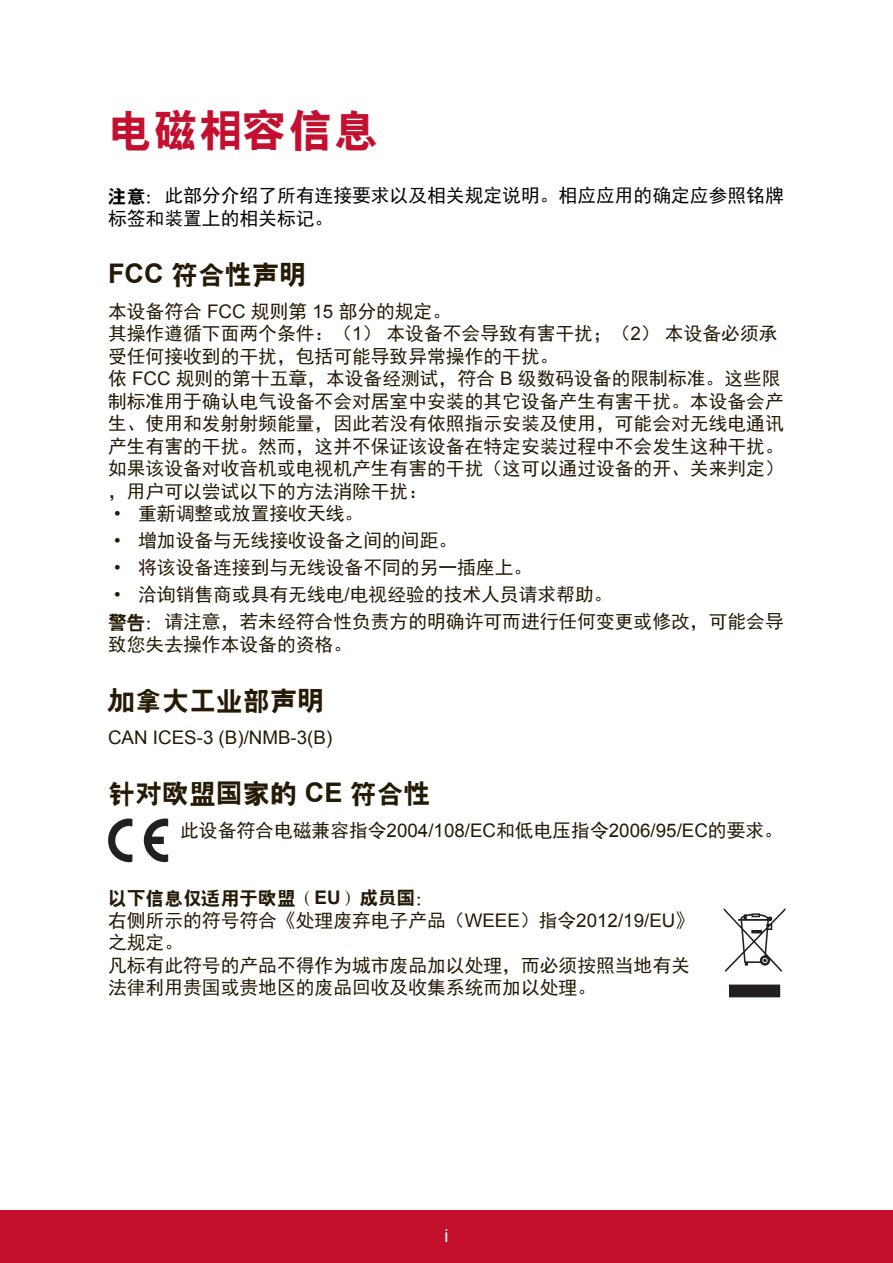
<style>
.page{position:relative;width:893px;height:1263px;background:#fff}
.page>*{position:absolute;margin:0;border:0;box-sizing:border-box;transform-origin:0 0}
.t1{font:45px "RS Cu Hei";color:#c3102f}
.t2{font:27px "RS Cu Hei";color:#251a05}
.t3{font:18.75px/22.5px "Sim Hei";color:#251a05}
.t4{font:18.75px/22.5px "Sim Hei";color:#040503}
.t5{font:18.75px "Arial";color:#251a05}
.t6{font:18.75px "RS Cu Hei";color:#251a05}
.t7{font:18px "Arial";color:#fff}
.s1{font-family:"RS Cu Hei"}
.s2{font-family:"Arial";font-weight:700}
.s3{font-family:"Arial"}
</style>
<div class="page">
<div style="left:0;top:1210px;width:892px;height:53px;background:#c3102f"></div>
<svg style="left:108px;top:818px;width:24px;height:44px"></svg>
<svg style="left:143px;top:818px;width:25px;height:44px"></svg>
<svg style="left:729px;top:984px;width:50px;height:13px"></svg>
<svg style="left:723px;top:908px;width:62px;height:63px"></svg>
<h1 class="t1" style="left:108px;top:108px;width:271px">电磁相容信息</h1>
<p class="t4" style="left:108px;top:185px;width:677px"><span class="s1">注意：</span>此部分介绍了所有连接要求以及相关规定说明。相应应用的确定应参照铭牌标签和装置上的相关标记。</p>
<h2 class="t2" style="left:108px;top:262px;width:199px"><span class="s2">FCC</span> 符合性声明</h2>
<p class="t3" style="left:108px;top:300px;width:676px">本设备符合 <span class="s3">FCC</span> 规则第 <span class="s3">15</span> 部分的规定。<br>其操作遵循下面两个条件：（<span class="s3">1</span>）本设备不会导致有害干扰；（<span class="s3">2</span>）本设备必须承受任何接收到的干扰，包括可能导致异常操作的干扰。<br>依 <span class="s3">FCC</span> 规则的第十五章，本设备经测试，符合 <span class="s3">B</span> 级数码设备的限制标准。这些限制标准用于确认电气设备不会对居室中安装的其它设备产生有害干扰。本设备会产生、使用和发射射频能量，因此若没有依照指示安装及使用，可能会对无线电通讯产生有害的干扰。然而，这并不保证该设备在特定安装过程中不会发生这种干扰。如果该设备对收音机或电视机产生有害的干扰（这可以通过设备的开、关来判定），用户可以尝试以下的方法消除干扰：</p>
<p class="t3" style="left:114px;top:502px;width:250px"><span class="s3">•</span> 重新调整或放置接收天线。</p>
<p class="t3" style="left:114px;top:529px;width:344px"><span class="s3">•</span> 增加设备与无线接收设备之间的间距。</p>
<p class="t3" style="left:114px;top:556px;width:419px"><span class="s3">•</span> 将该设备连接到与无线设备不同的另一插座上。</p>
<p class="t3" style="left:108px;top:581px;width:677px;line-height:27px;text-indent:6px"><span class="s3">•</span> 洽询销售商或具有无线电<span class="s3">/</span>电视经验的技术人员请求帮助。<br><span class="s1">警告：</span>请注意，若未经符合性负责方的明确许可而进行任何变更或修改，可能会导</p>
<p class="t3" style="left:108px;top:633px;width:245px">致您失去操作本设备的资格。</p>
<h2 class="t2" style="left:108px;top:688px;width:217px">加拿大工业部声明</h2>
<p class="t5" style="left:108px;top:725px;width:225px">CAN ICES-3 (B)/NMB-3(B)</p>
<h2 class="t2" style="left:108px;top:780px;width:324px">针对欧盟国家的 <span class="s2">CE</span> 符合性</h2>
<p class="t3" style="left:180px;top:819px;width:604px">此设备符合电磁兼容指令<span class="s3">2004/108/EC</span>和低电压指令<span class="s3">2006/95/EC</span>的要求。</p>
<p class="t6" style="left:108px;top:889px;width:328px">以下信息仅适用于欧盟（<span class="s2">EU</span>）成员国：</p>
<p class="t3" style="left:108px;top:909px;width:587px">右侧所示的符号符合《处理废弃电子产品（<span class="s3">WEEE</span>）指令<span class="s3">2012/19/EU</span>》之规定。<br>凡标有此符号的产品不得作为城市废品加以处理，而必须按照当地有关法律利用贵国或贵地区的废品回收及收集系统而加以处理。</p>
<p class="t7" style="left:444px;top:1223px;width:5px">i</p>
</div>
